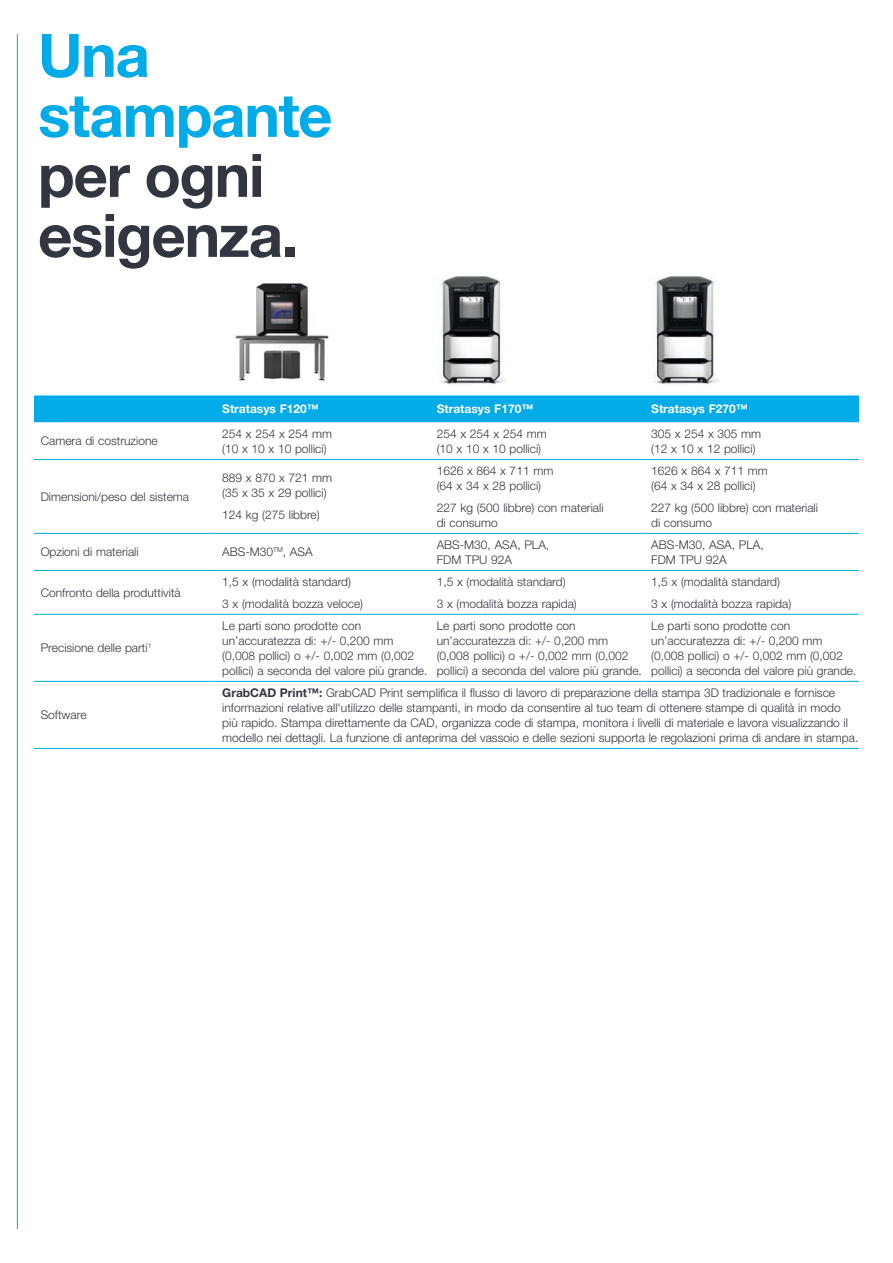
<style>
.page{position:relative;width:893px;height:1263px;background:#fff}
.page>*{position:absolute;margin:0;border:0;box-sizing:border-box;transform-origin:0 0}
.t1{font:700 60px/60px "Helvetica Neue LT Std";letter-spacing:-.02em;color:#323640}
.t2{font:700 60px/60px "Helvetica Neue LT Std";letter-spacing:-.02em;color:#00abe7}
.t3{font:300 12px/15px "Helvetica Neue LT Std";color:#323640}
.t4{font:700 12px "Helvetica Neue LT Std";color:#fff}
.s1{font-weight:700}
</style>
<div class="page">
<img style="left:654px;top:276px;width:65px;height:108px">
<img style="left:440px;top:276px;width:66px;height:108px">
<img style="left:235px;top:283px;width:94px;height:98px">
<div style="left:34px;top:395px;width:825px;height:27px;background:#00abe7"></div>
<svg style="left:34px;top:422px;width:825px;height:326px"></svg>
<hr style="left:34px;top:459px;width:181px;height:1px;background:#00abe7">
<hr style="left:215px;top:459px;width:215px;height:1px;background:#00abe7">
<hr style="left:430px;top:459px;width:214px;height:1px;background:#00abe7">
<hr style="left:644px;top:459px;width:215px;height:1px;background:#00abe7">
<hr style="left:34px;top:533px;width:181px;height:1px;background:#00abe7">
<hr style="left:215px;top:533px;width:215px;height:1px;background:#00abe7">
<hr style="left:430px;top:533px;width:214px;height:1px;background:#00abe7">
<hr style="left:644px;top:533px;width:215px;height:1px;background:#00abe7">
<hr style="left:34px;top:748px;width:181px;height:1px;background:#00abe7">
<hr style="left:34px;top:570px;width:181px;height:1px;background:#00abe7">
<hr style="left:215px;top:748px;width:215px;height:1px;background:#00abe7">
<hr style="left:430px;top:748px;width:214px;height:1px;background:#00abe7">
<hr style="left:644px;top:748px;width:215px;height:1px;background:#00abe7">
<hr style="left:215px;top:570px;width:215px;height:1px;background:#00abe7">
<hr style="left:430px;top:570px;width:214px;height:1px;background:#00abe7">
<hr style="left:644px;top:570px;width:215px;height:1px;background:#00abe7">
<hr style="left:34px;top:614px;width:181px;height:1px;background:#00abe7">
<hr style="left:215px;top:614px;width:215px;height:1px;background:#00abe7">
<hr style="left:430px;top:614px;width:214px;height:1px;background:#00abe7">
<hr style="left:644px;top:614px;width:215px;height:1px;background:#00abe7">
<hr style="left:34px;top:681px;width:181px;height:1px;background:#00abe7">
<hr style="left:215px;top:681px;width:215px;height:1px;background:#00abe7">
<hr style="left:430px;top:681px;width:214px;height:1px;background:#00abe7">
<hr style="left:644px;top:681px;width:215px;height:1px;background:#00abe7">
<hr style="left:17px;top:34px;width:1px;height:1195px;background:#00abe7">
<h1 class="t2" style="left:38px;top:24px;width:296px">Una stampante</h1>
<h1 class="t1" style="left:38px;top:144px;width:262px">per ogni esigenza.</h1>
<p class="t4" style="left:222px;top:402px;width:98px">Stratasys F120™</p>
<p class="t4" style="left:437px;top:402px;width:98px">Stratasys F170™</p>
<p class="t4" style="left:651px;top:402px;width:98px">Stratasys F270™</p>
<p class="t3" style="left:41px;top:433px;width:118px">Camera di costruzione</p>
<p class="t3" style="left:222px;top:426px;width:111px">254 x 254 x 254 mm (10 x 10 x 10 pollici)</p>
<p class="t3" style="left:437px;top:426px;width:111px">254 x 254 x 254 mm (10 x 10 x 10 pollici)</p>
<p class="t3" style="left:651px;top:426px;width:111px">305 x 254 x 305 mm (12 x 10 x 12 pollici)</p>
<p class="t3" style="left:41px;top:489px;width:150px">Dimensioni/peso del sistema</p>
<p class="t3" style="left:437px;top:463px;width:118px">1626 x 864 x 711 mm (64 x 34 x 28 pollici)</p>
<p class="t3" style="left:437px;top:500px;width:168px">227 kg (500 libbre) con materiali di consumo</p>
<p class="t3" style="left:651px;top:463px;width:118px">1626 x 864 x 711 mm (64 x 34 x 28 pollici)</p>
<p class="t3" style="left:651px;top:500px;width:168px">227 kg (500 libbre) con materiali di consumo</p>
<p class="t3" style="left:222px;top:470px;width:111px">889 x 870 x 721 mm (35 x 35 x 29 pollici)</p>
<p class="t3" style="left:222px;top:507px;width:99px">124 kg (275 libbre)</p>
<p class="t3" style="left:41px;top:544px;width:100px">Opzioni di materiali</p>
<p class="t3" style="left:222px;top:544px;width:92px">ABS-M30<sup>TM</sup>, ASA</p>
<p class="t3" style="left:437px;top:537px;width:114px">ABS-M30, ASA, PLA,<br>FDM TPU 92A</p>
<p class="t3" style="left:651px;top:537px;width:114px">ABS-M30, ASA, PLA,<br>FDM TPU 92A</p>
<p class="t3" style="left:41px;top:585px;width:142px">Confronto della produttività</p>
<p class="t3" style="left:222px;top:570px;width:142px;line-height:21.8px">1,5 x (modalità standard)<br>3 x (modalità bozza veloce)</p>
<p class="t3" style="left:437px;top:570px;width:142px;line-height:21.8px">1,5 x (modalità standard)<br>3 x (modalità bozza rapida)</p>
<p class="t3" style="left:651px;top:570px;width:142px;line-height:21.8px">1,5 x (modalità standard)<br>3 x (modalità bozza rapida)</p>
<p class="t3" style="left:41px;top:640px;width:112px">Precisione delle parti<sup>1</sup></p>
<p class="t3" style="left:222px;top:618px;width:207px">Le parti sono prodotte con un’accuratezza di: +/- 0,200 mm (0,008 pollici) o +/- 0,002 mm (0,002 pollici) a seconda del valore più grande.</p>
<p class="t3" style="left:437px;top:618px;width:207px">Le parti sono prodotte con un’accuratezza di: +/- 0,200 mm (0,008 pollici) o +/- 0,002 mm (0,002 pollici) a seconda del valore più grande.</p>
<p class="t3" style="left:651px;top:618px;width:207px">Le parti sono prodotte con un’accuratezza di: +/- 0,200 mm (0,008 pollici) o +/- 0,002 mm (0,002 pollici) a seconda del valore più grande.</p>
<p class="t3" style="left:41px;top:707px;width:47px">Software</p>
<p class="t3" style="left:222px;top:685px;width:638px"><span class="s1">GrabCAD Print™:</span> GrabCAD Print semplifica il flusso di lavoro di preparazione della stampa 3D tradizionale e fornisce informazioni relative all'utilizzo delle stampanti, in modo da consentire al tuo team di ottenere stampe di qualità in modo più rapido. Stampa direttamente da CAD, organizza code di stampa, monitora i livelli di materiale e lavora visualizzando il modello nei dettagli. La funzione di anteprima del vassoio e delle sezioni supporta le regolazioni prima di andare in stampa.</p>
</div>
